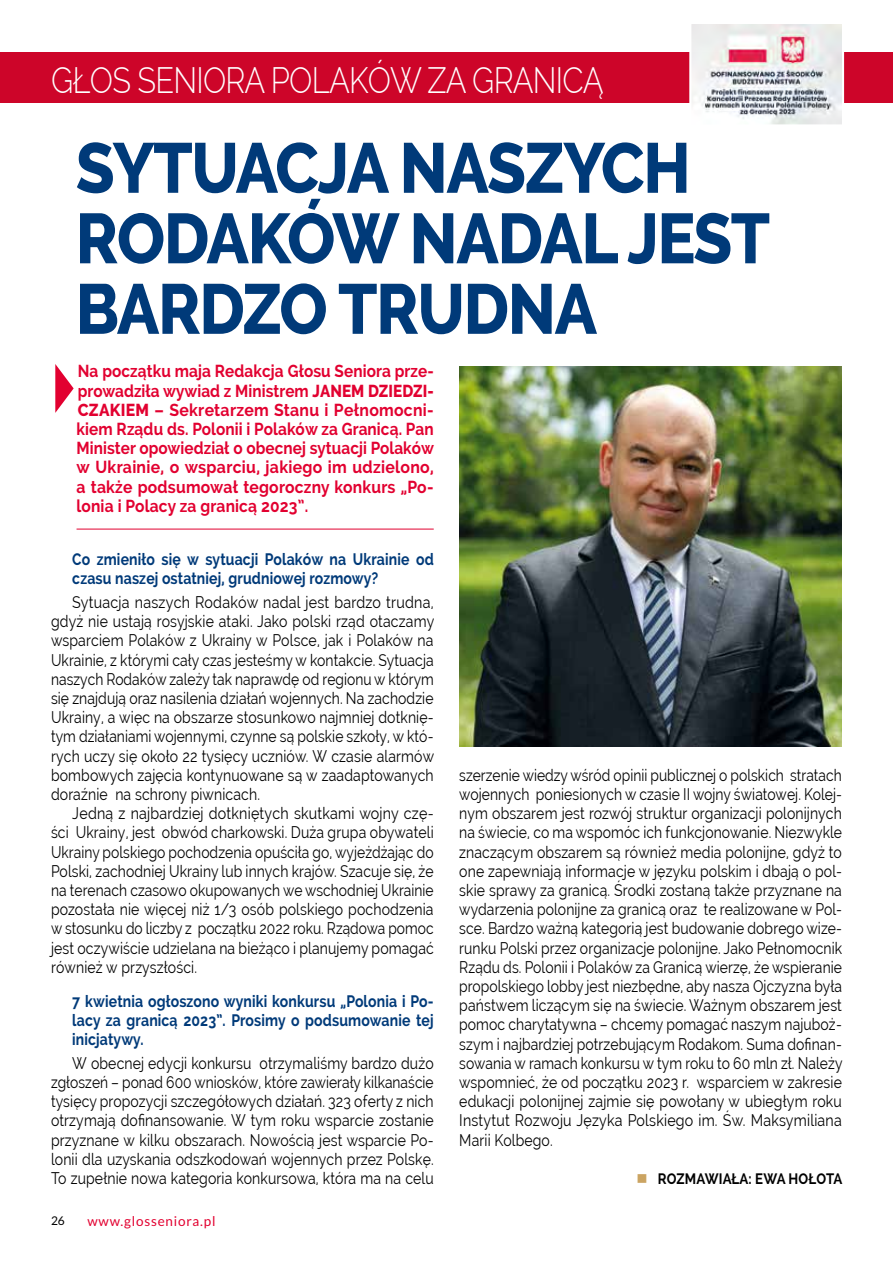
<style>
.page{position:relative;width:893px;height:1263px;background:#fff}
.page>*{position:absolute;margin:0;border:0;box-sizing:border-box;transform-origin:0 0}
.t1{font:800 70.5px/70.5px "Raleway";letter-spacing:-.02em;color:#003a79;scale:.9 1}
.t2{font:300 36px "Raleway";letter-spacing:-.025em;color:#fff;scale:.85 1}
.t3{font:700 17.25px/19.2px "Raleway";letter-spacing:.005em;color:#e20030;text-align:justify;scale:.92 1}
.t4{font:700 17.25px/19.2px "Raleway";letter-spacing:.005em;color:#e20030;scale:.89 1}
.t5{font:800 17.25px "Raleway";color:#e20030;scale:.89 1}
.t6{font:800 17.25px "Raleway";color:#e20030;scale:.92 1}
.t7{font:16.5px/19.2px "Raleway";letter-spacing:.01em;color:#000;text-align:justify;scale:.84 1}
.t8{font:16.5px/19.2px "Raleway";letter-spacing:.01em;color:#000;text-align:justify;scale:.86 1}
.t9{font:16.5px/19.2px "Raleway";letter-spacing:.01em;color:#000;text-align:justify;scale:.85 1}
.t10{font:700 16.5px/19.2px "Raleway";letter-spacing:.01em;color:#003a79;scale:.85 1}
.t11{font:700 15px "Raleway";color:#000;scale:.88 1}
.t12{font:13.5px "Lato";letter-spacing:.06em;color:#e20030}
.t13{font:12px "Lato";color:#000}
.s1{font-weight:800}
</style>
<div class="page">
<div style="left:0;top:52px;width:893px;height:50px;background:#cd0529"></div>
<svg style="left:688px;top:24px;width:157px;height:101px"></svg>
<hr style="left:77px;top:529px;width:357px;height:1px;background:#e20030">
<img style="left:459px;top:366px;width:383px;height:381px">
<h2 class="t2" style="left:51px;top:60px;width:652px">GŁOS SENI ORA POLAKÓW ZA GRANICĄ</h2>
<h1 class="t1" style="left:76px;top:133px;width:773px">SYTUACJA NASZYCH<br>RODAKÓW NADAL JEST<br>BARDZO TRUDNA</h1>
<p class="t4" style="left:78px;top:362px;width:401px">Na początku maja Redakcja Głosu Seniora prze&shy;prowadziła wywiad z Ministrem <span class="s1">JANEM</span></p>
<p class="t5" style="left:368px;top:381px;width:20px">DZIEDZI</p>
<p class="t5" style="left:427px;top:381px;width:9px">-</p>
<p class="t3" style="left:77px;top:400px;width:390px;text-indent:78px">– Sekretarzem Stanu i Pełnomocni&shy;kiem Rządu ds. Polonii i Polaków za Granicą. Pan Minister opowiedział o obecnej sytuacji Polaków w Ukrainie, o wsparciu, jakiego im udzielono, a także podsumował tegoroczny konkurs „Po&shy;lonia i Polacy za granicą 2023”.</p>
<p class="t10" style="left:72px;top:550px;width:427px">Co zmieniło się w sytuacji Polaków na Ukrainie od czasu naszej ostatniej, grudniowej rozmowy?</p>
<p class="t8" style="left:51px;top:592px;width:447px;text-indent:21px">Sytuacja naszych Rodaków nadal jest bardzo trudna, gdyż nie ustają rosyjskie ataki. Jako polski rząd otaczamy wsparciem Polaków z U krainy w Polsce, jak i Polaków na U krainie, z którymi cały czas jesteśmy w kontakcie. Sytuacja naszych Rodaków zależy tak naprawdę od regionu w którym się znajdują oraz nasilenia działań wojennych. Na zachodzie U krainy, a więc na obszarze stosunkowo najmniej dotknię&shy;tym działaniami wojennymi, czynne są polskie szkoły, w któ&shy;rych uczy się około 22 tysięcy uczniów. W czasie alarmów bombowych zajęcia kontynuowane są w zaadaptowanych doraźnie na schrony piwnicach.</p>
<p class="t8" style="left:51px;top:804px;width:447px;text-indent:21px">Jedną z najbardziej dotkniętych skutkami wojny czę&shy;ści U krainy, jest obwód charkowski. Duża grupa obywateli U krainy polskiego pochodzenia opuściła go, wyjeżdżając do Polski, zachodniej U krainy lub innych krajów. Szacuje się, że na terenach czasowo okupowanych we wschodniej U krainie pozostała nie więcej niż 1/3 osób polskiego pochodzenia w stosunku do liczby z początku 2022 roku. Rządowa pomoc jest oczywiście udzielana na bieżąco i planujemy pomagać również w przyszłości.</p>
<p class="t10" style="left:72px;top:991px;width:427px;text-align:justify">7 kwietnia ogłoszono wyniki konkursu „Polonia i Po&shy;lacy za granicą 2023”. Prosimy o podsumowanie tej inicjatywy.</p>
<p class="t9" style="left:51px;top:1053px;width:452px;text-indent:21px">W obecnej edycji konkursu otrzymaliśmy bardzo dużo zgłoszeń – ponad 600 wniosków, które zawierały kilkanaście tysięcy propozycji szczegółowych działań. 323 oferty z nich otrzymają dofinansowanie. W tym roku wsparcie zostanie przyznane w kilku obszarach. Nowością jest wsparcie Po&shy;lonii dla uzyskania odszkodowań wojennych przez Polskę.<br>To zupełnie nowa kategoria konkursowa, która ma na celu</p>
<p class="t6" style="left:78px;top:400px;width:12px">CZAKIEM</p>
<p class="t13" style="left:51px;top:1214px;width:15px">26</p>
<p class="t12" style="left:87px;top:1213px;width:130px">www.glosseniora.pl</p>
<p class="t7" style="left:459px;top:765px;width:458px">szerzenie wiedzy wśród opinii publicznej o polskich stratach wojennych poniesionych w czasie II wojny światowej. Kolej&shy;nym obszarem jest rozwój struktur organizacji polonijnych na świecie, co ma wspomóc ich funkcjonowanie. Niezwykle znaczącym obszarem są również media polonijne, gdyż to one zapewniają informacje w języku polskim i dbają o pol&shy;skie sprawy za granicą. Środki zostaną także przyznane na wydarzenia polonijne za granicą oraz te realizowane w Pol&shy;sce. Bardzo ważną kategorią jest budowanie dobrego wize&shy;runku Polski przez organizacje polonijne. Jako Pełnomocnik Rządu ds. Polonii i Polaków za Granicą wierzę, że wspieranie propolskiego lobby jest niezbędne, aby nasza Ojczyzna była państwem liczącym się na świecie. Ważnym obszarem jest pomoc charytatywna – chcemy pomagać naszym najuboż&shy;szym i najbardziej potrzebującym Rodakom. Suma dofinan&shy;sowania w ramach konkursu w tym roku to 60 mln zł. Należy wspomnieć, że od początku 2023 r. wsparciem w zakresie edukacji polonijnej zajmie się powołany w ubiegłym roku Instytut Rozwoju Języka Polskiego im. Św. Maksymiliana Marii Kolbego.</p>
<p class="t11" style="left:658px;top:1170px;width:13px">Rozmawiała</p>
<p class="t11" style="left:749px;top:1170px;width:68px">: Ewa Hołota</p>
</div>
